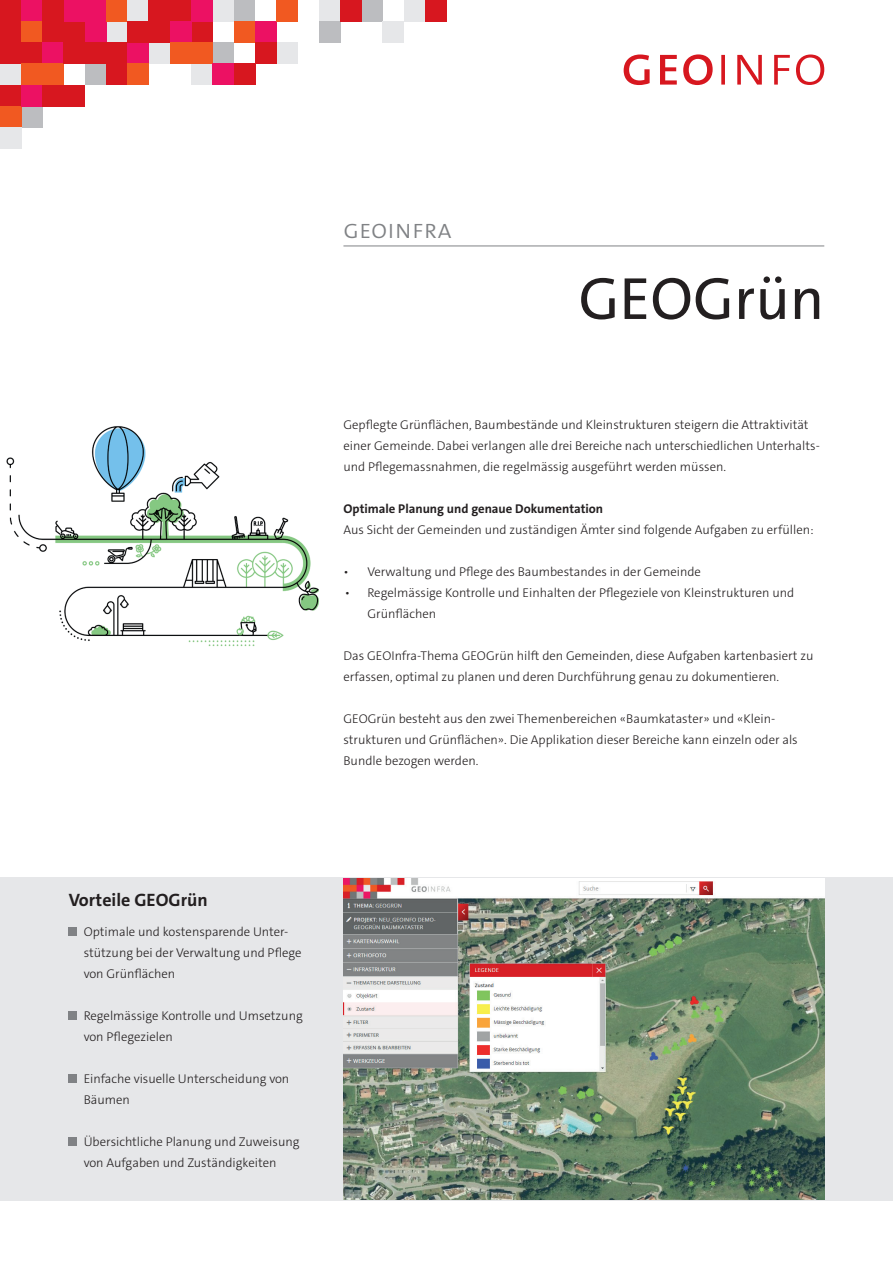
<style>
.page{position:relative;width:893px;height:1263px;background:#fff}
.page>*{position:absolute;margin:0;border:0;box-sizing:border-box;transform-origin:0 0}
.t1{font:60px "The Sans C4 s";color:#231f20}
.t2{font:300 27px "The Sans C4 s";color:#808285}
.t3{font:700 18px "The Sans C4 s";color:#231f20}
.t4{font:300 12.75px/21px "The Sans C4 s";color:#231f20}
.t5{font:700 12.75px "The Sans C4 s";color:#231f20}
</style>
<div class="page">
<div style="left:0;top:877px;width:893px;height:323px;background:#e6e7e9"></div>
<div style="left:276px;top:43px;width:22px;height:21px;background:#e6e7e9"></div>
<div style="left:0;top:64px;width:21px;height:21px;background:#e6e7e9"></div>
<div style="left:21px;top:106px;width:22px;height:22px;background:#bcbdc0"></div>
<div style="left:85px;top:64px;width:21px;height:21px;background:#bcbdc0"></div>
<div style="left:106px;top:21px;width:22px;height:22px;background:#e6e7e9"></div>
<div style="left:149px;top:43px;width:21px;height:21px;background:#e6e7e9"></div>
<div style="left:191px;top:64px;width:22px;height:21px;background:#e6e7e9"></div>
<div style="left:213px;top:0;width:21px;height:21px;background:#e6e7e9"></div>
<div style="left:213px;top:43px;width:21px;height:21px;background:#bcbdc0"></div>
<div style="left:234px;top:0;width:21px;height:21px;background:#bcbdc0"></div>
<div style="left:319px;top:0;width:21px;height:21px;background:#e6e7e9"></div>
<div style="left:319px;top:21px;width:21px;height:22px;background:#bcbdc0"></div>
<div style="left:361px;top:0;width:22px;height:21px;background:#bcbdc0"></div>
<div style="left:383px;top:21px;width:21px;height:22px;background:#e6e7e9"></div>
<div style="left:404px;top:0;width:21px;height:21px;background:#e6e7e9"></div>
<div style="left:191px;top:21px;width:22px;height:22px;background:#d7171f"></div>
<div style="left:0;top:0;width:21px;height:64px;background:#d7171f"></div>
<div style="left:0;top:85px;width:21px;height:21px;background:#d7171f"></div>
<div style="left:0;top:106px;width:21px;height:22px;background:#f15921"></div>
<div style="left:0;top:128px;width:21px;height:21px;background:#e6e7e9"></div>
<div style="left:21px;top:0;width:22px;height:21px;background:#ec1163"></div>
<div style="left:21px;top:21px;width:22px;height:22px;background:#f15921"></div>
<div style="left:0;top:43px;width:43px;height:21px;background:#d7171f"></div>
<div style="left:21px;top:85px;width:22px;height:21px;background:#ec1163"></div>
<div style="left:43px;top:0;width:21px;height:43px;background:#d7171f"></div>
<div style="left:43px;top:43px;width:21px;height:21px;background:#ec1163"></div>
<div style="left:21px;top:64px;width:43px;height:21px;background:#f15921"></div>
<div style="left:64px;top:21px;width:21px;height:43px;background:#d7171f"></div>
<div style="left:43px;top:85px;width:42px;height:21px;background:#d7171f"></div>
<div style="left:64px;top:0;width:42px;height:21px;background:#ec1163"></div>
<div style="left:85px;top:0;width:21px;height:43px;background:#ec1163"></div>
<div style="left:64px;top:43px;width:64px;height:21px;background:#d7171f"></div>
<div style="left:106px;top:0;width:22px;height:21px;background:#f15921"></div>
<div style="left:106px;top:43px;width:22px;height:42px;background:#d7171f"></div>
<div style="left:128px;top:0;width:21px;height:21px;background:#e6e7e9"></div>
<div style="left:128px;top:43px;width:21px;height:21px;background:#ec1163"></div>
<div style="left:128px;top:64px;width:21px;height:21px;background:#f15921"></div>
<div style="left:128px;top:21px;width:42px;height:22px;background:#d7171f"></div>
<div style="left:149px;top:0;width:42px;height:21px;background:#d7171f"></div>
<div style="left:170px;top:21px;width:21px;height:22px;background:#ec1163"></div>
<div style="left:170px;top:43px;width:43px;height:21px;background:#f15921"></div>
<div style="left:213px;top:64px;width:21px;height:21px;background:#ec1163"></div>
<div style="left:234px;top:21px;width:21px;height:22px;background:#f15921"></div>
<div style="left:234px;top:64px;width:21px;height:21px;background:#d7171f"></div>
<div style="left:255px;top:21px;width:21px;height:22px;background:#ec1163"></div>
<div style="left:255px;top:43px;width:21px;height:21px;background:#d7171f"></div>
<div style="left:276px;top:0;width:22px;height:21px;background:#f15921"></div>
<div style="left:340px;top:0;width:21px;height:21px;background:#d7171f"></div>
<div style="left:425px;top:0;width:21px;height:21px;background:#d7171f"></div>
<svg style="left:624px;top:54px;width:200px;height:31px"></svg>
<div style="left:191px;top:0;width:22px;height:21px;background:#ec1163"></div>
<hr style="left:343px;top:246px;width:481px;height:1px;background:#808285">
<img style="left:6px;top:426px;width:313px;height:220px">
<div style="left:69px;top:927px;width:8px;height:9px;background:#808285"></div>
<div style="left:69px;top:1011px;width:8px;height:9px;background:#808285"></div>
<div style="left:69px;top:1074px;width:8px;height:9px;background:#808285"></div>
<div style="left:69px;top:1137px;width:8px;height:9px;background:#808285"></div>
<img style="left:343px;top:878px;width:481px;height:322px">
<h2 class="t2" style="left:343px;top:211px;width:110px">GEOInfra</h2>
<h1 class="t1" style="left:579px;top:260px;width:247px">GEOGrün</h1>
<p class="t4" style="left:343px;top:414px;width:478px">Gepflegte Grünflächen, Baumbestände und Kleinstrukturen steigern die Attraktivität einer Gemeinde. Dabei verlangen alle drei Bereiche nach unterschiedlichen Unterhalts&shy;und Pflegemassnahmen, die regelmässig ausgeführt werden müssen.</p>
<p class="t5" style="left:343px;top:501px;width:261px">Optimale Planung und genaue Dokumentation</p>
<p class="t4" style="left:343px;top:519px;width:472px">Aus Sicht der Gemeinden und zuständigen Ämter sind folgende Aufgaben zu erfüllen:</p>
<p class="t4" style="left:343px;top:561px;width:359px">• Verwaltung und Pflege des Baumbestandes in der Gemeinde</p>
<p class="t4" style="left:367px;top:582px;width:428px;text-indent:-23px">• Regelmässige Kontrolle und Einhalten der Pflegeziele von Kleinstrukturen und<br>Grünflächen</p>
<p class="t4" style="left:343px;top:645px;width:471px">Das GEOInfra-Thema GEOGrün hilft den Gemeinden, diese Aufgaben kartenbasiert zu erfassen, optimal zu planen und deren Durchführung genau zu dokumentieren.</p>
<p class="t4" style="left:343px;top:708px;width:456px">GEOGrün besteht aus den zwei Themenbereichen «Baumkataster» und «Klein&shy;strukturen und Grünflächen». Die Applikation dieser Bereiche kann einzeln oder als<br>Bundle bezogen werden.</p>
<h3 class="t3" style="left:69px;top:889px;width:140px">Vorteile GEOGrün</h3>
<p class="t4" style="left:84px;top:921px;width:220px">Optimale und kostensparende Unter&shy;stützung bei der Verwaltung und Pflege von Grünflächen</p>
<p class="t4" style="left:84px;top:1005px;width:221px">Regelmässige Kontrolle und Umsetzung von Pflegezielen</p>
<p class="t4" style="left:84px;top:1068px;width:207px">Einfache visuelle Unterscheidung von<br>Bäumen</p>
<p class="t4" style="left:84px;top:1131px;width:217px">Übersichtliche Planung und Zuweisung von Aufgaben und Zuständigkeiten</p>
</div>
